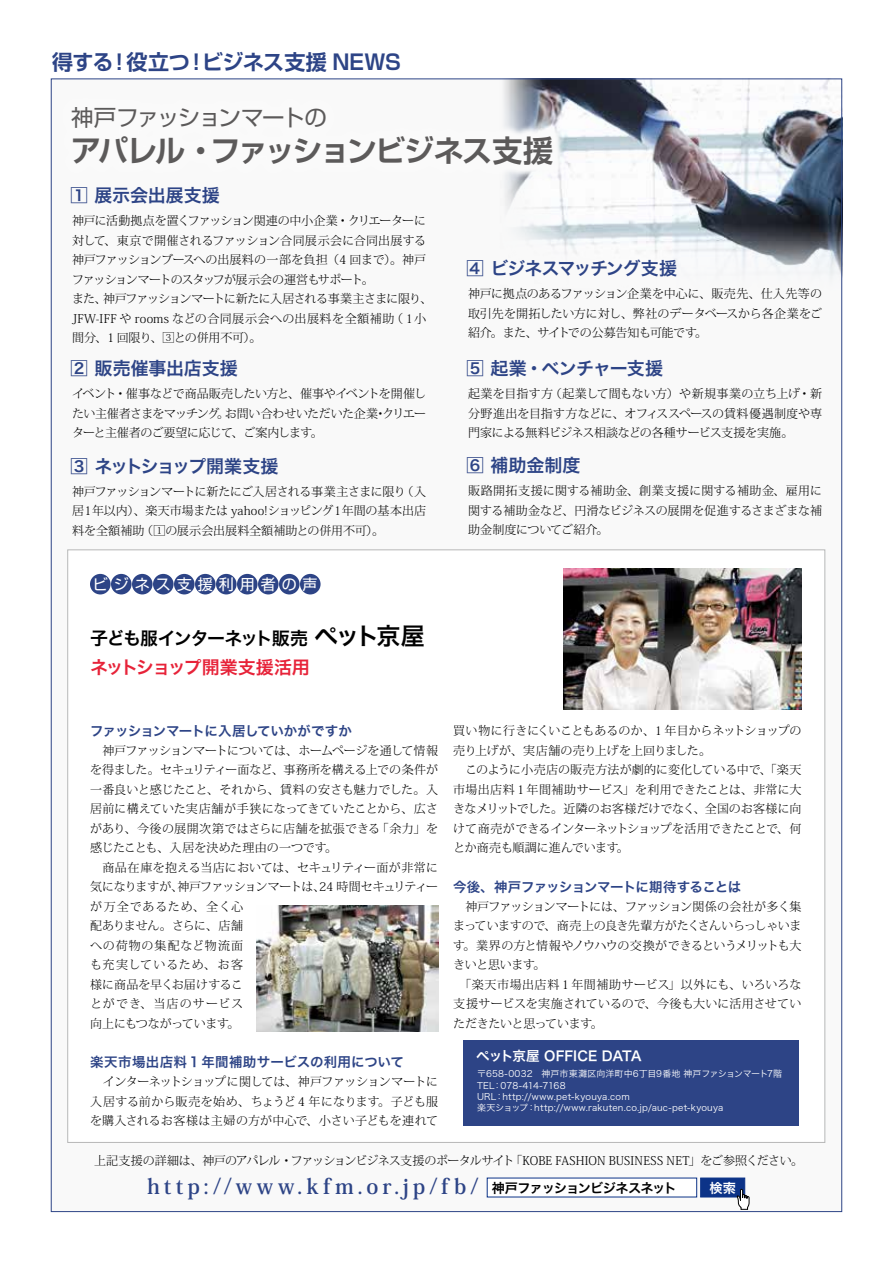
<style>
.page{position:relative;width:893px;height:1263px;background:#fff}
.page>*{position:absolute;margin:0;border:0;box-sizing:border-box;transform-origin:0 0}
.t1{font:700 30px "Shin Go Pro De";letter-spacing:-.055em;color:#5c5a5a}
.t2{font:22.5px "Shin Go Pro";letter-spacing:-.07em;color:#5c5a5a}
.t3{font:700 21px "Koz Min Pro";letter-spacing:.21em;color:#2d4486}
.t4{font:700 21px "Shin Go Pro De";letter-spacing:-.005em;color:#2d4486}
.t5{font:18px "Hira Kaku Pro W6";letter-spacing:-.015em;color:#2d4486}
.t6{font:18px "Hira Kaku Pro W6";letter-spacing:-.07em;color:#000}
.t7{font:18px "Hira Kaku Pro W6";letter-spacing:-.055em;color:#e72339}
.t8{font:18px "Hira Kaku Pro W6";letter-spacing:-.095em;color:#2d4486}
.t9{font:18px "Hira Kaku Pro W6";letter-spacing:-.06em;color:#2d4486}
.t10{font:18px "Hira Kaku Pro W6";letter-spacing:-.045em;color:#2d4486}
.t11{font:15px "Shin Go Pro";letter-spacing:.4em;color:#fff}
.t12{font:13.5px "Hira Kaku Pro W6";letter-spacing:.015em;color:#2d4486}
.t13{font:13.5px "Hira Kaku Pro W6";letter-spacing:-.05em;color:#2d4486}
.t14{font:13.5px "Hira Kaku Pro W6";letter-spacing:-.04em;color:#2d4486}
.t15{font:13.5px "Hira Kaku Pro W6";letter-spacing:-.015em;color:#fff}
.t16{font:13.2px "Hira Kaku Pro W6";color:#fff}
.t17{font:300 12px/19.5px "Koz Min Pro";letter-spacing:-.015em;color:#000;text-align:justify}
.t18{font:9px/11.2px "Hira Kaku Pro W3";letter-spacing:.02em;color:#fff}
.s1{font-size:24px}
.s2{font-family:"Hira Kaku Pro W6";font-weight:400;font-size:13.2px;color:#000}
</style>
<div class="page">
<div style="left:51px;top:79px;width:791px;height:1132px;background:#f9f9f9"></div>
<div style="left:68px;top:550px;width:757px;height:593px;background:#fff;border:1px solid #b7b8b8"></div>
<img style="left:563px;top:568px;width:238px;height:141px">
<div style="left:464px;top:1040px;width:335px;height:85px;background:#2d4486"></div>
<img style="left:256px;top:906px;width:182px;height:125px">
<div style="left:90px;top:574px;width:21px;height:20px;background:#2d4486;border-radius:50%"></div>
<div style="left:111px;top:574px;width:21px;height:20px;background:#2d4486;border-radius:50%"></div>
<div style="left:132px;top:574px;width:21px;height:20px;background:#2d4486;border-radius:50%"></div>
<div style="left:153px;top:574px;width:21px;height:20px;background:#2d4486;border-radius:50%"></div>
<div style="left:174px;top:574px;width:21px;height:20px;background:#2d4486;border-radius:50%"></div>
<div style="left:195px;top:574px;width:21px;height:20px;background:#2d4486;border-radius:50%"></div>
<div style="left:216px;top:574px;width:21px;height:20px;background:#2d4486;border-radius:50%"></div>
<div style="left:237px;top:574px;width:21px;height:20px;background:#2d4486;border-radius:50%"></div>
<div style="left:258px;top:574px;width:21px;height:20px;background:#2d4486;border-radius:50%"></div>
<div style="left:279px;top:574px;width:21px;height:20px;background:#2d4486;border-radius:50%"></div>
<div style="left:300px;top:574px;width:21px;height:20px;background:#2d4486;border-radius:50%"></div>
<img style="left:504px;top:80px;width:336px;height:195px">
<div style="left:58px;top:93px;width:508px;height:86px;background:#fbfbfb"></div>
<div style="left:487px;top:1177px;width:210px;height:20px;background:#fff"></div>
<div style="left:700px;top:1177px;width:45px;height:20px;background:#0c3388;border:1px solid #0c3388"></div>
<svg style="left:736px;top:1188px;width:14px;height:22px"></svg>
<h3 class="t4" style="left:52px;top:44px;width:351px">得する！役立つ！ビジネス支援 NEWS</h3>
<h2 class="t2" style="left:71px;top:99px;width:257px">神戸ファッションマートの</h2>
<h1 class="t1" style="left:71px;top:126px;width:484px">アパレル・ファッションビジネス支援</h1>
<h3 class="t5" style="left:70px;top:179px;width:151px">1 展示会出展支援</h3>
<p class="t17" style="left:72px;top:211px;width:362px;text-align:left">神戸に活動拠点を置くファッション関連の中小企業・クリエーターに対して、東京で開催されるファッション合同展示会に合同出展する神戸ファッションブースへの出展料の一部を負担（4 回まで）。神戸ファッションマートのスタッフが展示会の運営もサポート。<br>また、神戸ファッションマートに新たに入居される事業主さまに限り、JFW-IFF や rooms などの合同展示会への出展料を全額補助（１小間分、1 回限り、3との併用不可）。</p>
<h3 class="t5" style="left:70px;top:352px;width:169px">2 販売催事出店支援</h3>
<p class="t17" style="left:72px;top:384px;width:356px">イベント・催事などで商品販売したい方と、催事やイベントを開催したい主催者さまをマッチング。お問い合わせいただいた企業・クリエーターと主催者のご要望に応じて、ご案内します。</p>
<h3 class="t8" style="left:70px;top:450px;width:210px">3 ネットショップ開業支援</h3>
<p class="t17" style="left:72px;top:481px;width:356px">神戸ファッションマートに新たにご入居される事業主さまに限り（入居１年以内）、楽天市場または yahoo!ショッピング１年間の基本出店料を全額補助（1の展示会出展料全額補助との併用不可）。</p>
<p class="t11" style="left:93px;top:572px;width:226px">ビジネス支援利用者の声</p>
<h3 class="t6" style="left:90px;top:621px;width:336px">子ども服インターネット販売 <span class="s1">ペット京屋</span></h3>
<h3 class="t7" style="left:90px;top:651px;width:221px">ネットショップ開業支援活用</h3>
<h3 class="t9" style="left:466px;top:252px;width:212px">4 ビジネスマッチング支援</h3>
<p class="t17" style="left:468px;top:284px;width:356px">神戸に拠点のあるファッション企業を中心に、販売先、仕入先等の取引先を開拓したい方に対し、弊社のデータベースから各企業をご紹介。また、サイトでの公募告知も可能です。</p>
<h3 class="t10" style="left:466px;top:352px;width:198px">5 起業・ベンチャー支援</h3>
<p class="t17" style="left:468px;top:384px;width:356px">起業を目指す方（起業して間もない方）や新規事業の立ち上げ・新分野進出を目指す方などに、オフィススペースの賃料優遇制度や専門家による無料ビジネス相談などの各種サービス支援を実施。</p>
<h3 class="t5" style="left:466px;top:449px;width:116px">6 補助金制度</h3>
<p class="t17" style="left:468px;top:480px;width:356px">販路開拓支援に関する補助金、創業支援に関する補助金、雇用に関する補助金など、円滑なビジネスの展開を促進するさまざまな補助金制度についてご紹介。</p>
<p class="t14" style="left:90px;top:718px;width:263px">ファッションマートに入居していかがですか</p>
<p class="t17" style="left:90px;top:740px;width:350px;text-align:left">　神戸ファッションマートについては、ホームページを通して情報を得ました。セキュリティー面など、事務所を構える上での条件が一番良いと感じたこと、それから、賃料の安さも魅力でした。入居前に構えていた実店舗が手狭になってきていたことから、広さがあり、今後の展開次第ではさらに店舗を拡張できる「余力」を感じたことも、入居を決めた理由の一つです。<br>　商品在庫を抱える当店においては、セキュリティー面が非常に気になりますが、神戸ファッションマートは、24 時間セキュリティーが万全であるため、全く心<br>配ありません。さらに、店舗<br>への荷物の集配など物流面<br>も充実しているため、お客<br>様に商品を早くお届けするこ<br>とができ、当店のサービス<br>向上にもつながっています。</p>
<p class="t12" style="left:90px;top:1050px;width:315px">楽天市場出店料 1 年間補助サービスの利用について</p>
<p class="t17" style="left:90px;top:1072px;width:350px">　インターネットショップに関しては、神戸ファッションマートに入居する前から販売を始め、ちょうど 4 年になります。子ども服を購入されるお客様は主婦の方が中心で、小さい子どもを連れて</p>
<p class="t17" style="left:453px;top:721px;width:350px;text-align:left">買い物に行きにくいこともあるのか、1 年目からネットショップの売り上げが、実店舗の売り上げを上回りました。<br>　このように小売店の販売方法が劇的に変化している中で、「楽天市場出店料 1 年間補助サービス」を利用できたことは、非常に大きなメリットでした。近隣のお客様だけでなく、全国のお客様に向けて商売ができるインターネットショップを活用できたことで、何とか商売も順調に進んでいます。</p>
<p class="t13" style="left:453px;top:874px;width:290px">今後、神戸ファッションマートに期待することは</p>
<p class="t17" style="left:453px;top:896px;width:350px;text-align:left">　神戸ファッションマートには、ファッション関係の会社が多く集まっていますので、商売上の良き先輩方がたくさんいらっしゃいます。業界の方と情報やノウハウの交換ができるというメリットも大きいと思います。<br>　「楽天市場出店料 1 年間補助サービス」以外にも、いろいろな支援サービスを実施されているので、今後も大いに活用させていただきたいと思っています。</p>
<p class="t15" style="left:476px;top:1043px;width:167px">ペット京屋 OFFICE DATA</p>
<p class="t18" style="left:477px;top:1068px;width:307px">〒658-0032　神戸市東灘区向洋町中6丁目9番地神戸ファションマート7階TEL：078-414-7168<br>URL：http://www.pet-kyouya.com<br>楽天ショップ：http://www.rakuten.co.jp/auc-pet-kyouya</p>
<p class="t17" style="left:94px;top:1150px;width:710px">上記支援の詳細は、神戸のアパレル・ファッションビジネス支援のポータルサイト「KOBE FASHION BUSINESS NET」をご参照ください。</p>
<h3 class="t3" style="left:147px;top:1171px;width:531px">http://www.kfm.or.jp/fb/ <span class="s2">神戸ファッションビジネスネット</span></h3>
<p class="t16" style="left:709px;top:1176px;width:28px">検索</p>
</div>
